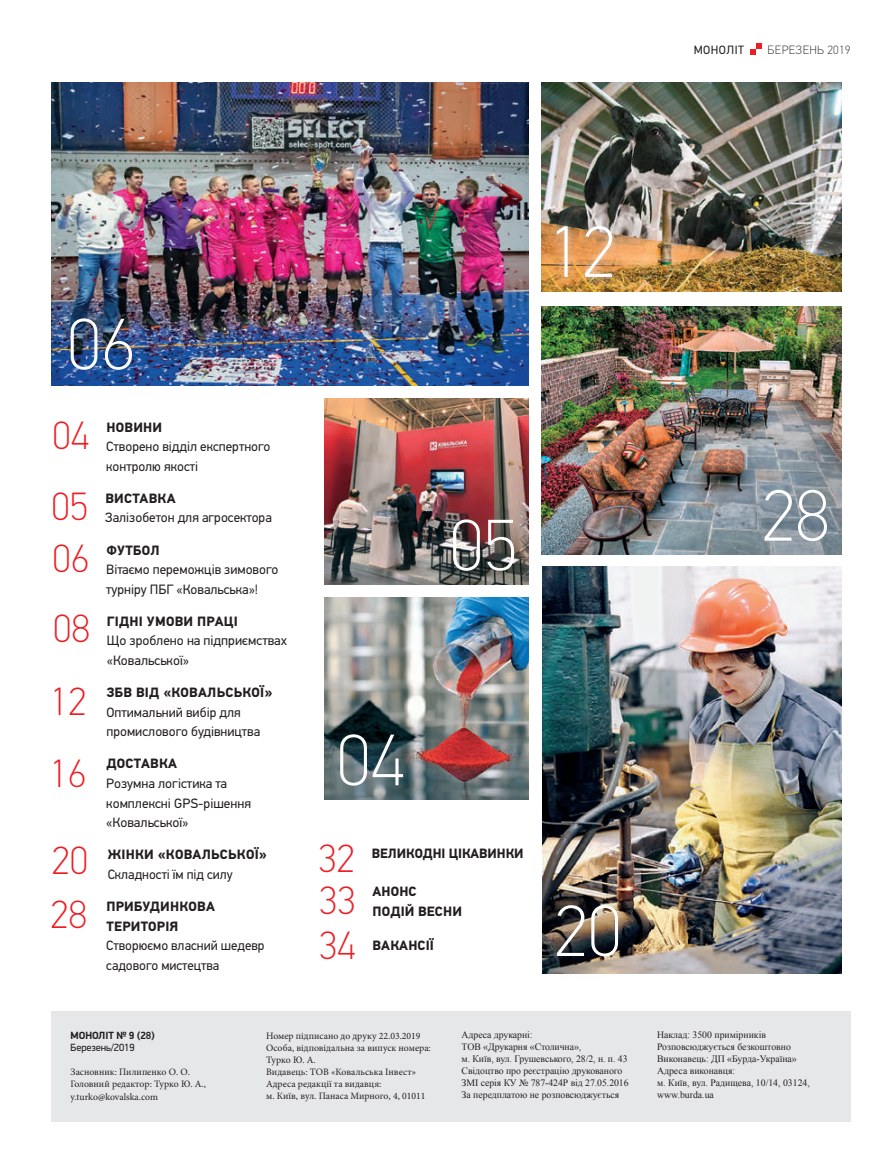
<style>
.page{position:relative;width:893px;height:1170px;background:#fff}
.page>*{position:absolute;margin:0;border:0;box-sizing:border-box;transform-origin:0 0}
.t1{font:100 72.75px "PF Din Text Pro";color:#fff}
.t2{font:100 39.3px/72.3px "PF Din Text Pro";color:#ee1d23}
.t3{font:13.5px/19.5px "PF Din Text Pro";color:#231f20}
.t4{font:700 13.5px/19.5px "PF Din Text Pro";letter-spacing:.02em;color:#231f20}
.t5{font:700 13.5px "PF Din Text Pro";color:#231f20}
.t6{font:100 12px "PF Din Text Pro";letter-spacing:.04em;color:#231f20}
.t7{font:12px "PF Din Text Pro";letter-spacing:.04em;color:#231f20}
.t8{font:700 10.5px "PF Din Display Pro";letter-spacing:-.01em;color:#231f20}
.t9{font:10.5px "PF Din Display Pro";letter-spacing:-.01em;color:#231f20}
.t10{font:9.75px/12px "Times New Roman";color:#231f20}
.t11{font:9.75px/12px "Minion Pro";color:#231f20}
</style>
<div class="page">
<div style="left:51px;top:1011px;width:799px;height:110px;background:#e6e7e9"></div>
<svg style="left:750px;top:43px;width:12px;height:11px"></svg>
<img style="left:51px;top:82px;width:478px;height:303px">
<img style="left:542px;top:566px;width:299px;height:407px">
<div style="left:535px;top:881px;width:107px;height:98px;background:#231f20;opacity:.75"></div>
<img style="left:542px;top:306px;width:299px;height:248px">
<img style="left:542px;top:82px;width:299px;height:209px">
<div style="left:548px;top:217px;width:74px;height:69px;background:#fff;opacity:.75"></div>
<img style="left:324px;top:399px;width:205px;height:186px">
<img style="left:324px;top:597px;width:205px;height:202px">
<h1 class="t1" style="left:67px;top:303px;width:69px">06</h1>
<h2 class="t2" style="left:53px;top:400px;width:38px">04</h2>
<h3 class="t4" style="left:106px;top:417px;width:57px">НОВИНИ</h3>
<h3 class="t3" style="left:106px;top:436px;width:166px">Створено відділ експертного контролю якості</h3>
<h3 class="t4" style="left:105px;top:488px;width:72px">ВИСТАВКА</h3>
<h3 class="t3" style="left:105px;top:508px;width:168px">Залізобетон для агросектора</h3>
<h2 class="t2" style="left:52px;top:470px;width:38px">05</h2>
<h2 class="t2" style="left:53px;top:523px;width:38px">06</h2>
<h3 class="t4" style="left:106px;top:540px;width:55px">ФУТБОЛ</h3>
<h3 class="t3" style="left:106px;top:559px;width:174px">Вітаємо переможців зимового турніру ПБГ «Ковальська»!</h3>
<h3 class="t4" style="left:107px;top:611px;width:132px">ГІДНІ УМОВИ ПРАЦІ</h3>
<h3 class="t3" style="left:107px;top:631px;width:182px">Що зроблено на підприємствах «Ковальської»</h3>
<h3 class="t4" style="left:107px;top:683px;width:167px">ЗБВ ВІД «КОВАЛЬСЬКОЇ»</h3>
<h3 class="t3" style="left:106px;top:702px;width:155px">Оптимальний вибір для промислового будівництва</h3>
<h2 class="t2" style="left:50px;top:593px;width:42px">08<br>12</h2>
<h2 class="t2" style="left:49px;top:738px;width:38px">16</h2>
<h3 class="t4" style="left:106px;top:754px;width:72px">ДОСТАВКА</h3>
<h3 class="t3" style="left:106px;top:773px;width:146px">Розумна логістика та комплексні GPS-рішення «Ковальської»</h3>
<h3 class="t4" style="left:108px;top:845px;width:160px">ЖІНКИ «КОВАЛЬСЬКОЇ»</h3>
<h3 class="t3" style="left:108px;top:864px;width:127px">Складності їм під силу</h3>
<h3 class="t4" style="left:106px;top:896px;width:110px">ПРИБУДИНКОВА<br>ТЕРИТОРІЯ</h3>
<h3 class="t3" style="left:106px;top:935px;width:160px">Створюємо власний шедевр садового мистецтва</h3>
<h2 class="t2" style="left:50px;top:834px;width:40px;line-height:53.8px">20<br>28</h2>
<h1 class="t1" style="left:450px;top:504px;width:69px">05</h1>
<h1 class="t1" style="left:337px;top:718px;width:69px">04</h1>
<h2 class="t2" style="left:318px;top:822px;width:38px">32</h2>
<h3 class="t5" style="left:372px;top:845px;width:153px">ВЕЛИКОДНІ ЦІКАВИНКИ</h3>
<h3 class="t4" style="left:373px;top:882px;width:91px">АНОНС<br>ПОДІЙ ВЕСНИ</h3>
<h3 class="t4" style="left:373px;top:935px;width:63px">ВАКАНСІЇ</h3>
<h2 class="t2" style="left:319px;top:879px;width:38px;line-height:44.5px">33<br>34</h2>
<h1 class="t1" style="left:548px;top:210px;width:69px">12</h1>
<h1 class="t1" style="left:554px;top:889px;width:69px">20</h1>
<p class="t7" style="left:694px;top:43px;width:52px">МОНОЛІТ</p>
<p class="t6" style="left:768px;top:43px;width:84px">БЕРЕЗЕНЬ 2019</p>
<h1 class="t1" style="left:761px;top:474px;width:69px">28</h1>
<p class="t8" style="left:71px;top:1029px;width:86px">МОНОЛІТ № 9 (28)</p>
<p class="t9" style="left:71px;top:1041px;width:66px">Березень/2019</p>
<p class="t11" style="left:71px;top:1066px;width:137px">Засновник: Пилипенко О. О.<br>Головний редактор: Турко Ю. А., y.turko@kovalska.com</p>
<p class="t11" style="left:266px;top:1029px;width:166px">Номер підписано до друку 22.03.2019<br>Особа, відповідальна за випуск номера:<br>Турко Ю. А.<br>Видавець: ТОВ «Ковальська Інвест»<br>Адреса редакції та видавця:<br>м. Київ, вул. Панаса Мирного, 4, 01011</p>
<p class="t10" style="left:462px;top:1028px;width:169px">Адреса друкарні:<br>ТОВ «Друкарня «Столична»,<br>м. Київ, вул. Грушевського, 28/2, н. п. 43<br>Свідоцтво про реєстрацію друкованого ЗМІ серія КУ № 787-424Р від 27.05.2016<br>За передплатою не розповсюджується</p>
<p class="t10" style="left:657px;top:1028px;width:154px">Наклад: 3500 примірників<br>Розповсюджується безкоштовно<br>Виконавець: ДП «Бурда-Україна»<br>Адреса виконавця:<br>м. Київ, вул. Радищева, 10/14, 03124, www.burda.ua</p>
</div>
